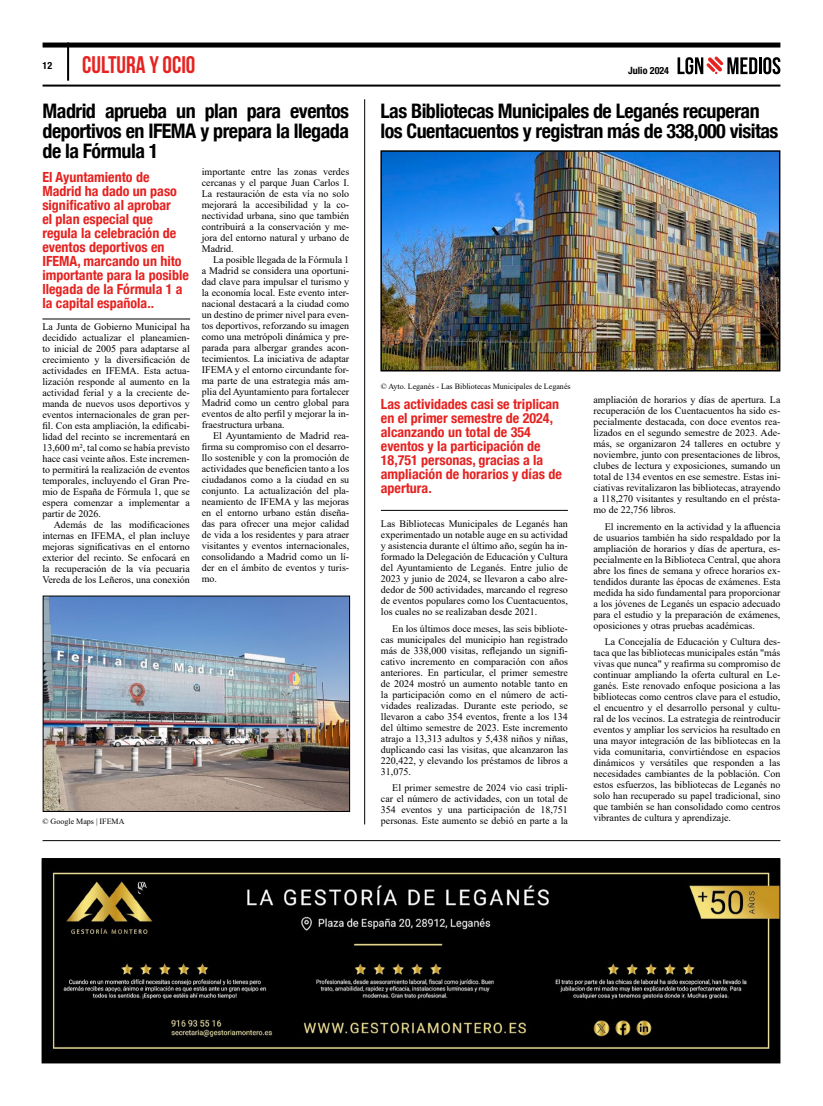
<style>
.page{position:relative;width:823px;height:1106px;background:#fff}
.page>*{position:absolute;margin:0;border:0;box-sizing:border-box;transform-origin:0 0}
.t1{font:700 24px "Bebas Neue";color:#e52321}
.t2{font:700 condensed 20px/20px "Helvetica Neue";letter-spacing:-.025em;color:#000;text-align:justify}
.t3{font:700 condensed 14px/14px "Helvetica Neue";color:#e52321}
.t4{font:10px/11px "Times New Roman";color:#000;text-align:justify}
.t5{font:700 condensed 10px "Helvetica Neue";color:#000}
.t6{font:8px "Times New Roman";color:#000}
</style>
<div class="page">
<hr style="left:43px;top:85px;width:737px;height:2px;background:#000">
<svg style="left:677px;top:56px;width:79px;height:18px"></svg>
<hr style="left:758px;top:57px;width:3px;height:17px;background:#000">
<svg style="left:763px;top:57px;width:17px;height:17px"></svg>
<hr style="left:67px;top:43px;width:2px;height:38px;background:#000">
<div style="left:43px;top:43px;width:737px;height:5px;background:#000"></div>
<img style="left:45px;top:597px;width:303px;height:213px">
<div style="left:43px;top:595px;width:307px;height:217px;border:1px solid #000"></div>
<img style="left:382px;top:152px;width:396px;height:217px">
<div style="left:380px;top:150px;width:400px;height:221px;border:1px solid #000"></div>
<hr style="left:364px;top:99px;width:1px;height:725px;background:#000">
<img style="left:44px;top:860px;width:734px;height:201px">
<div style="left:42px;top:858px;width:738px;height:205px;border:1px solid #000"></div>
<hr style="left:43px;top:840px;width:737px;height:1px;background:#000">
<hr style="left:42px;top:318px;width:148px;height:1px;background:#000">
<hr style="left:380px;top:510px;width:187px;height:1px;background:#000">
<h1 class="t1" style="left:82px;top:52px;width:115px">CULTURA Y OCIO</h1>
<h2 class="t2" style="left:43px;top:101px;width:308px">Madrid aprueba un plan para eventos deportivos en IFEMA y prepara la llegada de la Fórmula 1</h2>
<h3 class="t3" style="left:42px;top:169px;width:148px">El Ayuntamiento de<br>Madrid ha dado un paso significativo al aprobar<br>el plan especial que regula la celebración de eventos deportivos en<br>IFEMA, marcando un hito importante para la posible llegada de la Fórmula 1 a la capital española..</h3>
<p class="t4" style="left:42px;top:320px;width:149px">La Junta de Gobierno Municipal ha decidido actualizar el planeamien&shy;to inicial de 2005 para adaptarse al crecimiento y la diversificación de actividades en IFEMA. Esta actua&shy;lización responde al aumento en la actividad ferial y a la creciente de&shy;manda de nuevos usos deportivos y eventos internacionales de gran per&shy;fil. Con esta ampliación, la edificabi&shy;lidad del recinto se incrementará en 13,600 m², tal como se había previsto hace casi veinte años. Este incremen&shy;to permitirá la realización de eventos temporales, incluyendo el Gran Pre&shy;mio de España de Fórmula 1, que se espera comenzar a implementar a partir de 2026.</p>
<p class="t4" style="left:42px;top:518px;width:149px;text-indent:11px">Además de las modificaciones internas en IFEMA, el plan incluye mejoras significativas en el entorno exterior del recinto. Se enfocará en la recuperación de la vía pecuaria Vereda de los Leñeros, una conexión</p>
<p class="t5" style="left:43px;top:59px;width:11px">12</p>
<p class="t4" style="left:202px;top:166px;width:149px">importante entre las zonas verdes cercanas y el parque Juan Carlos I.<br>La restauración de esta vía no solo mejorará la accesibilidad y la co&shy;nectividad urbana, sino que también contribuirá a la conservación y me&shy;jora del entorno natural y urbano de Madrid.</p>
<p class="t4" style="left:202px;top:254px;width:149px;text-indent:11px">La posible llegada de la Fórmula 1 a Madrid se considera una oportuni&shy;dad clave para impulsar el turismo y la economía local. Este evento inter&shy;nacional destacará a la ciudad como un destino de primer nivel para even&shy;tos deportivos, reforzando su imagen como una metrópoli dinámica y pre&shy;parada para albergar grandes acon&shy;tecimientos. La iniciativa de adaptar IFEMA y el entorno circundante for&shy;ma parte de una estrategia más am&shy;plia del Ayuntamiento para fortalecer Madrid como un centro global para eventos de alto perfil y mejorar la in&shy;fraestructura urbana.</p>
<p class="t4" style="left:202px;top:430px;width:149px;text-indent:11px">El Ayuntamiento de Madrid rea&shy;firma su compromiso con el desarro&shy;llo sostenible y con la promoción de actividades que beneficien tanto a los ciudadanos como a la ciudad en su conjunto. La actualización del pla&shy;neamiento de IFEMA y las mejoras en el entorno urbano están diseña&shy;das para ofrecer una mejor calidad de vida a los residentes y para atraer visitantes y eventos internacionales, consolidando a Madrid como un lí&shy;der en el ámbito de eventos y turis&shy;mo.</p>
<p class="t6" style="left:43px;top:816px;width:83px">© Google Maps | IFEMA</p>
<p class="t5" style="left:628px;top:65px;width:42px">Julio 2024</p>
<h2 class="t2" style="left:380px;top:101px;width:399px">Las Bibliotecas Municipales de Leganés recuperan los Cuentacuentos y registran más de 338,000 visitas</h2>
<p class="t6" style="left:380px;top:380px;width:191px">© Ayto. Leganés - Las Bibliotecas Municipales de Leganés</p>
<h3 class="t3" style="left:380px;top:397px;width:182px">Las actividades casi se triplican en el primer semestre de 2024, alcanzando un total de 354 eventos y la participación de<br>18,751 personas, gracias a la ampliación de horarios y días de apertura.</h3>
<p class="t4" style="left:380px;top:517px;width:188px">Las Bibliotecas Municipales de Leganés han experimentado un notable auge en su actividad y asistencia durante el último año, según ha in&shy;formado la Delegación de Educación y Cultura del Ayuntamiento de Leganés. Entre julio de 2023 y junio de 2024, se llevaron a cabo alre&shy;dedor de 500 actividades, marcando el regreso de eventos populares como los Cuentacuentos, los cuales no se realizaban desde 2021.</p>
<p class="t4" style="left:380px;top:622px;width:188px;text-indent:11px">En los últimos doce meses, las seis bibliote&shy;cas municipales del municipio han registrado más de 338,000 visitas, reflejando un signifi&shy;cativo incremento en comparación con años anteriores. En particular, el primer semestre de 2024 mostró un aumento notable tanto en la participación como en el número de acti&shy;vidades realizadas. Durante este periodo, se llevaron a cabo 354 eventos, frente a los 134 del último semestre de 2023. Este incremento atrajo a 13,313 adultos y 5,438 niños y niñas, duplicando casi las visitas, que alcanzaron las 220,422, y elevando los préstamos de libros a 31,075.</p>
<p class="t4" style="left:380px;top:782px;width:188px;text-indent:11px">El primer semestre de 2024 vio casi tripli&shy;car el número de actividades, con un total de 354 eventos y una participación de 18,751 personas. Este aumento se debió en parte a la</p>
<p class="t4" style="left:593px;top:394px;width:188px">ampliación de horarios y días de apertura. La recuperación de los Cuentacuentos ha sido es&shy;pecialmente destacada, con doce eventos rea&shy;lizados en el segundo semestre de 2023. Ade&shy;más, se organizaron 24 talleres en octubre y noviembre, junto con presentaciones de libros, clubes de lectura y exposiciones, sumando un total de 134 eventos en ese semestre. Estas ini&shy;ciativas revitalizaron las bibliotecas, atrayendo a 118,270 visitantes y resultando en el présta&shy;mo de 22,756 libros.</p>
<p class="t4" style="left:593px;top:520px;width:188px;text-indent:11px">El incremento en la actividad y la afluencia de usuarios también ha sido respaldado por la ampliación de horarios y días de apertura, es&shy;pecialmente en la Biblioteca Central, que ahora abre los fines de semana y ofrece horarios ex&shy;tendidos durante las épocas de exámenes. Esta medida ha sido fundamental para proporcionar a los jóvenes de Leganés un espacio adecuado para el estudio y la preparación de exámenes, oposiciones y otras pruebas académicas.</p>
<p class="t4" style="left:593px;top:636px;width:188px;text-indent:11px">La Concejalía de Educación y Cultura des&shy;taca que las bibliotecas municipales están "más vivas que nunca" y reafirma su compromiso de continuar ampliando la oferta cultural en Le&shy;ganés. Este renovado enfoque posiciona a las bibliotecas como centros clave para el estudio, el encuentro y el desarrollo personal y cultu&shy;ral de los vecinos. La estrategia de reintroducir eventos y ampliar los servicios ha resultado en una mayor integración de las bibliotecas en la vida comunitaria, convirtiéndose en espacios dinámicos y versátiles que responden a las necesidades cambiantes de la población. Con estos esfuerzos, las bibliotecas de Leganés no solo han recuperado su papel tradicional, sino que también se han consolidado como centros vibrantes de cultura y aprendizaje.</p>
</div>
